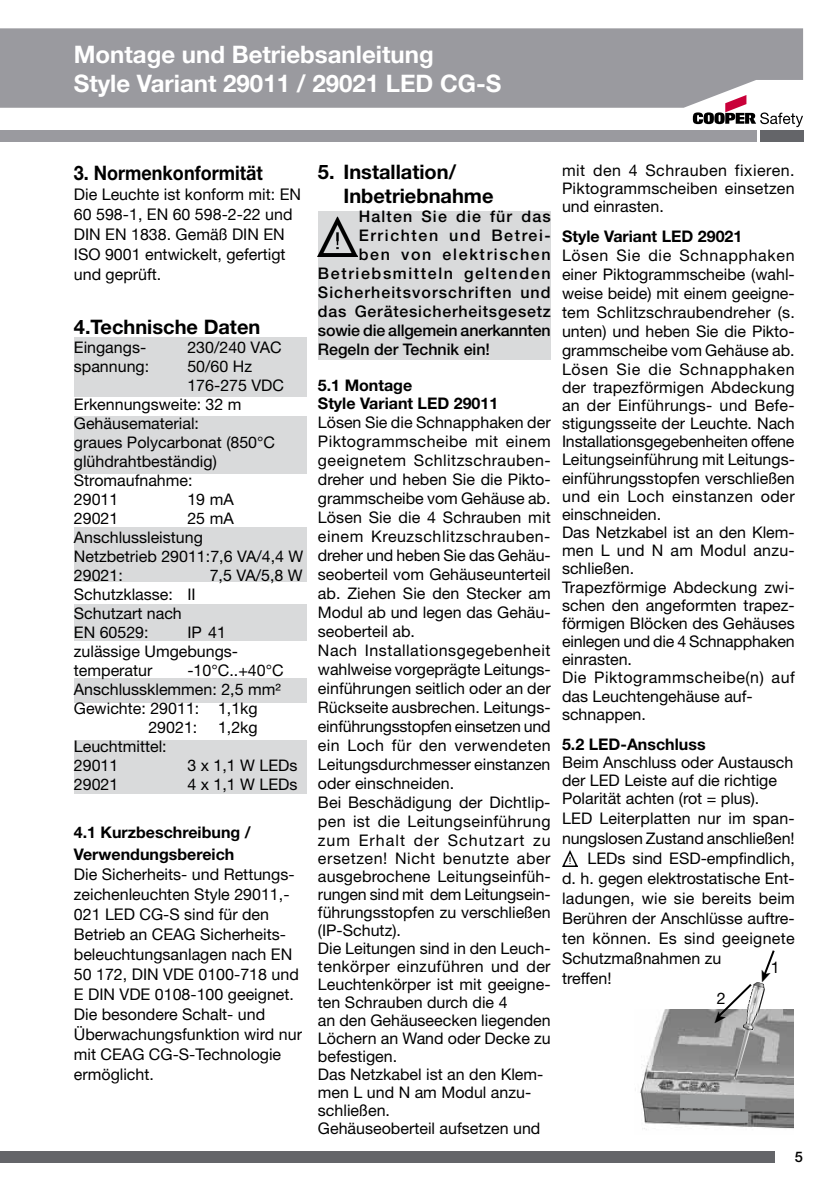
<style>
.page{position:relative;width:840px;height:1191px;background:#fff}
.page>*{position:absolute;margin:0;border:0;box-sizing:border-box;transform-origin:0 0}
.t1{font:700 24px/28.8px "Helvetica Neue";color:#fff}
.t2{font:700 20px/24px "Helvetica Neue LT Pro";color:#000}
.t3{font:700 20px "Helvetica Neue LT Pro";color:#000;scale:.9 1}
.t4{font:16px/18.6px "Helvetica Neue LT Pro";color:#000}
.t5{font:16px/20px "Helvetica Neue";color:#000}
.t6{font:700 16px/21.6px "Helvetica Neue LT Pro";color:#000}
.t7{font:500 16px "Helvetica Neue LT Pro";letter-spacing:.065em;color:#000}
.t8{font:500 16px "Helvetica Neue LT Pro";letter-spacing:.1em;color:#000}
.t9{font:500 16px "Helvetica Neue LT Pro";letter-spacing:-.01em;color:#000}
.t10{font:16px "Helvetica Neue LT Pro";letter-spacing:.02em;color:#000}
.t11{font:500 16px "Helvetica Neue LT Pro";color:#000}
.t12{font:500 16px "Helvetica Neue LT Pro";letter-spacing:.105em;color:#000}
.t13{font:500 14.6px "Helvetica Neue LT Pro";color:#000}
</style>
<div class="page">
<div style="left:0;top:28px;width:802px;height:80px;background:#9a9a9f"></div>
<div style="left:759px;top:130px;width:43px;height:12px;background:#646569"></div>
<div style="left:0;top:1151px;width:773px;height:11px;background:#646569"></div>
<svg style="left:692px;top:95px;width:110px;height:32px"></svg>
<div style="left:0;top:130px;width:755px;height:12px;background:#9a9a9f"></div>
<div style="left:74px;top:416px;width:232px;height:57px;background:#d9dadb"></div>
<div style="left:74px;top:337px;width:232px;height:60px;background:#d9dadb"></div>
<div style="left:74px;top:604px;width:232px;height:36px;background:#d9dadb"></div>
<div style="left:74px;top:740px;width:232px;height:54px;background:#d9dadb"></div>
<div style="left:74px;top:527px;width:232px;height:55px;background:#d9dadb"></div>
<div style="left:74px;top:678px;width:232px;height:25px;background:#d9dadb"></div>
<div style="left:318px;top:211px;width:232px;height:149px;background:#d9dadb"></div>
<img style="left:318px;top:217px;width:39px;height:40px">
<img style="left:640px;top:1009px;width:152px;height:121px">
<svg style="left:679px;top:1094px;width:68px;height:28px;background:#979999"></svg>
<img style="left:732px;top:1026px;width:32px;height:54px">
<img style="left:562px;top:850px;width:15px;height:16px">
<svg style="left:710px;top:950px;width:65px;height:76px"></svg>
<h1 class="t1" style="left:74px;top:40px;width:429px">Montage und Betriebsanleitung<br>Style Variant 29011 / 29021 LED CG-S</h1>
<p class="t3" style="left:74px;top:160px;width:211px">3. Normenkonformität</p>
<p class="t5" style="left:74px;top:184px;width:229px">Die Leuchte ist konform mit: EN<br>60 598-1, EN 60 598-2-22 und<br>DIN EN 1838. Gemäß DIN EN<br>ISO 9001 entwickelt, gefertigt und geprüft.</p>
<p class="t2" style="left:74px;top:314px;width:188px">4.Technische Daten</p>
<p class="t4" style="left:74px;top:338px;width:74px">Eingangs-</p>
<p class="t4" style="left:187px;top:338px;width:96px">230/240 VAC</p>
<p class="t4" style="left:74px;top:357px;width:77px">spannung:</p>
<p class="t4" style="left:187px;top:357px;width:66px">50/60 Hz</p>
<p class="t4" style="left:187px;top:376px;width:98px">176-275 VDC</p>
<p class="t4" style="left:74px;top:395px;width:169px">Erkennungsweite: 32 m</p>
<p class="t4" style="left:74px;top:414px;width:127px">Gehäusematerial:</p>
<p class="t4" style="left:74px;top:433px;width:203px">graues Polycarbonat (850°C</p>
<p class="t4" style="left:74px;top:452px;width:144px">glühdrahtbeständig)</p>
<p class="t4" style="left:74px;top:471px;width:120px">Stromaufnahme:</p>
<p class="t4" style="left:74px;top:490px;width:46px">29011</p>
<p class="t4" style="left:187px;top:490px;width:48px">19 mA</p>
<p class="t4" style="left:74px;top:509px;width:46px">29021</p>
<p class="t4" style="left:74px;top:508px;width:231px;text-indent:113px">25 mA<br>Anschlussleistung<br>Netzbetrieb 29011:7,6 VA/4,4 W<br>29021:</p>
<p class="t4" style="left:209px;top:566px;width:94px">7,5 VA/5,8 W</p>
<p class="t4" style="left:74px;top:584px;width:123px">Schutzklasse: II<br>Schutzart nach<br>EN 60529:</p>
<p class="t4" style="left:74px;top:622px;width:166px;text-indent:113px">IP 41 zulässige Umgebungs&shy;temperatur</p>
<p class="t4" style="left:187px;top:661px;width:98px">-10°C..+40°C</p>
<p class="t4" style="left:74px;top:680px;width:208px">Anschlussklemmen: 2,5 mm²</p>
<p class="t4" style="left:74px;top:699px;width:185px">Gewichte: 29011: 1,1kg</p>
<p class="t4" style="left:148px;top:718px;width:50px">29021:</p>
<p class="t4" style="left:218px;top:718px;width:41px">1,2kg</p>
<p class="t4" style="left:74px;top:736px;width:94px">Leuchtmittel:<br>29011</p>
<p class="t4" style="left:187px;top:756px;width:111px">3 x 1,1 W LEDs</p>
<p class="t4" style="left:74px;top:775px;width:46px">29021</p>
<p class="t4" style="left:187px;top:775px;width:111px">4 x 1,1 W LEDs</p>
<p class="t6" style="left:74px;top:821px;width:178px">4.1 Kurzbeschreibung /<br>Verwendungsbereich</p>
<p class="t5" style="left:74px;top:864px;width:229px">Die Sicherheits- und Rettungs&shy;zeichenleuchten Style 29011,-<br>021 LED CG-S sind für den<br>Betrieb an CEAG Sicherheits&shy;beleuchtungsanlagen nach EN<br>50 172, DIN VDE 0100-718 und<br>E DIN VDE 0108-100 geeignet.<br>Die besondere Schalt- und<br>Überwachungsfunktion wird nur mit CEAG CG-S-Technologie ermöglicht.</p>
<p class="t2" style="left:343px;top:159px;width:151px;text-indent:-26px">5. Installation/<br>Inbetriebnahme</p>
<p class="t7" style="left:358px;top:206px;width:193px">Halten Sie die für das</p>
<p class="t8" style="left:358px;top:225px;width:193px">Errichten und Betrei-</p>
<p class="t12" style="left:358px;top:244px;width:193px">ben von elektrischen</p>
<p class="t8" style="left:318px;top:263px;width:234px">Betriebsmitteln geltenden</p>
<p class="t7" style="left:318px;top:282px;width:234px">Sicherheitsvorschriften und</p>
<p class="t7" style="left:318px;top:301px;width:234px">das Gerätesicherheitsgesetz</p>
<p class="t9" style="left:318px;top:320px;width:234px">sowie die allgemein anerkannten</p>
<p class="t11" style="left:318px;top:339px;width:173px">Regeln der Technik ein!</p>
<p class="t6" style="left:318px;top:375px;width:182px;line-height:18px">5.1 Montage<br>Style Variant LED 29011</p>
<p class="t4" style="left:318px;top:412px;width:234px">Lösen Sie die Schnapphaken der<br>Piktogrammscheibe mit einem geeignetem Schlitzschrauben&shy;dreher und heben Sie die Pikto&shy;grammscheibe vom Gehäuse ab.<br>Lösen Sie die 4 Schrauben mit einem Kreuzschlitzschrauben&shy;dreher und heben Sie das Gehäu&shy;seoberteil vom Gehäuseunterteil ab. Ziehen Sie den Stecker am<br>Modul ab und legen das Gehäu&shy;seoberteil ab.<br>Nach Installationsgegebenheit wahlweise vorgeprägte Leitungs&shy;einführungen seitlich oder an der<br>Rückseite ausbrechen. Leitungs&shy;einführungsstopfen einsetzen und ein Loch für den verwendeten<br>Leitungsdurchmesser einstanzen oder einschneiden.<br>Bei Beschädigung der Dichtlip&shy;pen ist die Leitungseinführung zum Erhalt der Schutzart zu ersetzen! Nicht benutzte aber ausgebrochene Leitungseinfüh&shy;rungen sind mit dem Leitungsein&shy;führungsstopfen zu verschließen (IP-Schutz).<br>Die Leitungen sind in den Leuch&shy;tenkörper einzuführen und der<br>Leuchtenkörper ist mit geeigne&shy;ten Schrauben durch die 4<br>an den Gehäuseecken liegenden<br>Löchern an Wand oder Decke zu befestigen.<br>Das Netzkabel ist an den Klem&shy;men L und N am Modul anzu&shy;schließen.<br>Gehäuseoberteil aufsetzen und</p>
<p class="t4" style="left:561px;top:161px;width:234px;text-align:justify">mit den 4 Schrauben fixieren.<br>Piktogrammscheiben einsetzen und einrasten.</p>
<p class="t6" style="left:561px;top:225px;width:182px">Style Variant LED 29021</p>
<p class="t4" style="left:561px;top:246px;width:234px">Lösen Sie die Schnapphaken einer Piktogrammscheibe (wahl&shy;weise beide) mit einem geeigne&shy;tem Schlitzschraubendreher (s. unten) und heben Sie die Pikto&shy;grammscheibe vom Gehäuse ab.<br>Lösen Sie die Schnapphaken der trapezförmigen Abdeckung an der Einführungs- und Befe&shy;stigungsseite der Leuchte. Nach<br>Installationsgegebenheiten offene<br>Leitungseinführung mit Leitungs&shy;einführungsstopfen verschließen und ein Loch einstanzen oder einschneiden.<br>Das Netzkabel ist an den Klem&shy;men L und N am Modul anzu&shy;schließen.<br>Trapezförmige Abdeckung zwi&shy;schen den angeformten trapez&shy;förmigen Blöcken des Gehäuses einlegen und die 4 Schnapphaken einrasten.<br>Die Piktogrammscheibe(n) auf das Leuchtengehäuse auf&shy;schnappen.</p>
<p class="t6" style="left:561px;top:733px;width:145px">5.2 LED-Anschluss</p>
<p class="t4" style="left:561px;top:753px;width:233px;line-height:18px">Beim Anschluss oder Austausch der LED Leiste auf die richtige<br>Polarität achten (rot = plus).</p>
<p class="t4" style="left:561px;top:808px;width:234px">LED Leiterplatten nur im span-</p>
<p class="t4" style="left:561px;top:828px;width:234px">nungslosen Zustand anschließen!</p>
<p class="t4" style="left:587px;top:848px;width:209px">LEDs sind ESD-empfindlich,</p>
<p class="t4" style="left:561px;top:868px;width:234px">d. h. gegen elektrostatische Ent-</p>
<p class="t4" style="left:561px;top:888px;width:234px">ladungen, wie sie bereits beim</p>
<p class="t4" style="left:561px;top:908px;width:234px">Berühren der Anschlüsse auftre-</p>
<p class="t10" style="left:561px;top:928px;width:234px">ten können. Es sind geeignete</p>
<p class="t4" style="left:561px;top:948px;width:161px">Schutzmaßnahmen zu</p>
<p class="t4" style="left:561px;top:968px;width:51px">treffen!</p>
<p class="t4" style="left:716px;top:988px;width:10px">2</p>
<p class="t4" style="left:770px;top:957px;width:10px">1</p>
<p class="t13" style="left:794px;top:1147px;width:10px">5</p>
</div>
